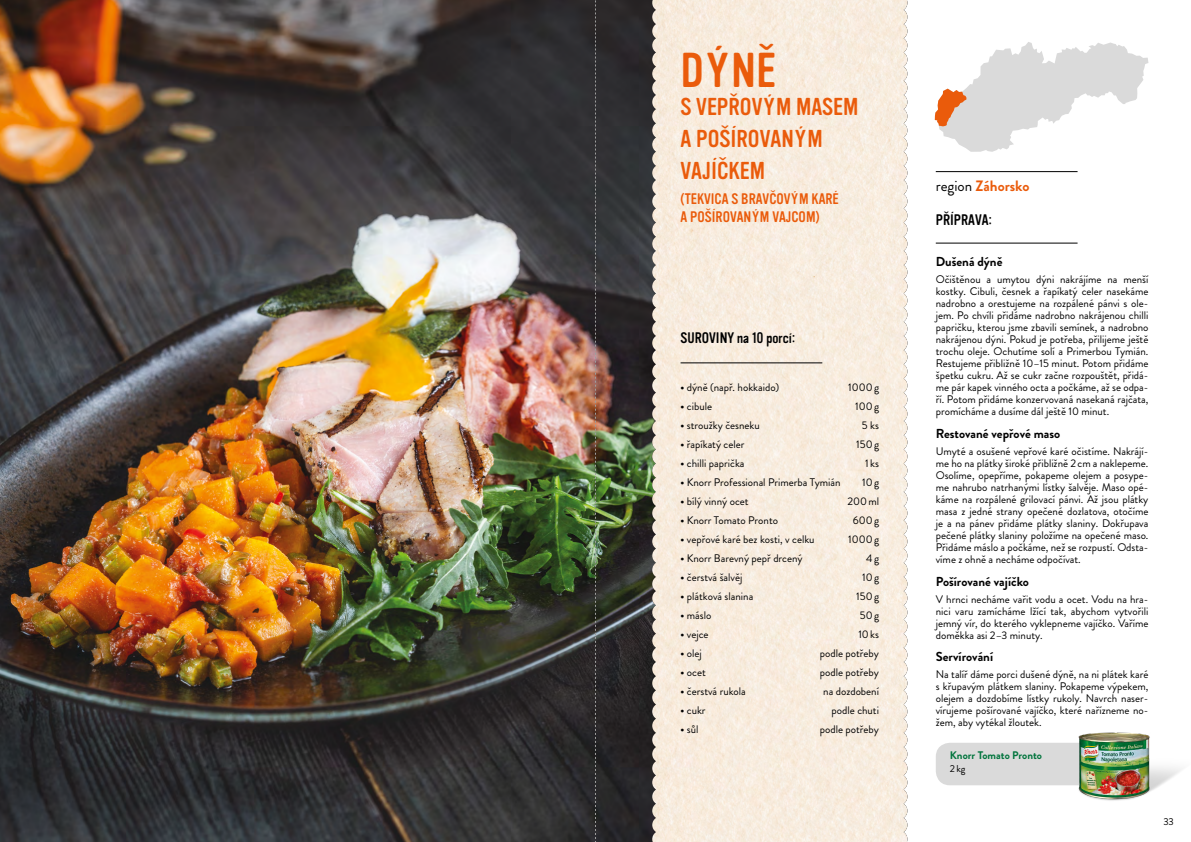
<style>
.page{position:relative;width:1191px;height:842px;background:#fff}
.page>*{position:absolute;margin:0;border:0;box-sizing:border-box;transform-origin:0 0}
.t1{font:48px "Flavour Cyr CEA";color:#ea5b0b}
.t2{font:24px/32.4px "Flavour Cyr CEA";color:#ea5b0b}
.t3{font:15px/18px "Flavour Cyr CEA";color:#ea5b0b}
.t4{font:15px "Flavour Cyr CEA";color:#000}
.t5{font:700 15px "Brandon Grotesque";color:#ea5b0b}
.t6{font:700 13px "Brandon Grotesque";color:#000}
.t7{font:11px/12px "Brandon Grotesque";color:#000;text-align:justify}
.t8{font:700 11px "Brandon Grotesque";color:#00743c}
.t9{font:10px "Brandon Grotesque";color:#000}
.s1{font-family:"Arial"}
.s2{font-weight:400;color:#000}
</style>
<div class="page">
<img style="left:0;top:0;width:652px;height:842px">
<svg style="left:652px;top:0;width:255px;height:842px;background:#f7ebde"></svg>
<img style="left:652px;top:0;width:4px;height:704px">
<hr style="left:680px;top:362px;width:142px;height:1px;background:#000">
<hr style="left:935px;top:243px;width:142px;height:1px;background:#000">
<div style="left:936px;top:743px;width:138px;height:42px;background:#dadada"></div>
<svg style="left:934px;top:42px;width:214px;height:110px"></svg>
<hr style="left:935px;top:171px;width:142px;height:1px;background:#000">
<img style="left:1074px;top:732px;width:107px;height:69px">
<svg style="left:595px;top:0;width:1px;height:842px"></svg>
<h1 class="t1" style="left:680px;top:44px;width:97px">DÝNĚ</h1>
<h2 class="t2" style="left:680px;top:91px;width:177px">S VEPŘOVÝM MASEM<br>A POŠÍROVANÝM<br>VAJÍČKEM</h2>
<h3 class="t3" style="left:680px;top:191px;width:160px">(TEKVICA S BRAVČOVÝM KARÉ<br>A POŠÍROVANÝM VAJCOM)</h3>
<h3 class="t4" style="left:680px;top:329px;width:116px">SUROVINY NA 10 PORCÍ:</h3>
<p class="t7" style="left:680px;top:381px;width:100px"><span class="s1">•</span> dýně (např. hokkaido)</p>
<p class="t7" style="left:848px;top:381px;width:32px">1000g</p>
<p class="t7" style="left:680px;top:400px;width:33px"><span class="s1">•</span> cibule</p>
<p class="t7" style="left:855px;top:400px;width:25px">100g</p>
<p class="t7" style="left:680px;top:419px;width:81px"><span class="s1">•</span> stroužky česneku</p>
<p class="t7" style="left:862px;top:419px;width:19px">5 ks</p>
<p class="t7" style="left:680px;top:438px;width:65px"><span class="s1">•</span> řapíkatý celer</p>
<p class="t7" style="left:856px;top:438px;width:24px">150g</p>
<p class="t7" style="left:680px;top:457px;width:65px"><span class="s1">•</span> chilli paprička</p>
<p class="t7" style="left:865px;top:457px;width:15px">1ks</p>
<p class="t7" style="left:680px;top:476px;width:161px"><span class="s1">•</span> Knorr Professional Primerba Tymián</p>
<p class="t7" style="left:862px;top:476px;width:18px">10g</p>
<p class="t7" style="left:680px;top:495px;width:70px"><span class="s1">•</span> bílý vinný ocet</p>
<p class="t7" style="left:847px;top:495px;width:33px">200ml</p>
<p class="t7" style="left:680px;top:514px;width:99px"><span class="s1">•</span> Knorr Tomato Pronto</p>
<p class="t7" style="left:852px;top:514px;width:28px">600g</p>
<p class="t7" style="left:680px;top:533px;width:135px"><span class="s1">•</span> vepřové karé bez kosti, v celku</p>
<p class="t7" style="left:848px;top:533px;width:32px">1000g</p>
<p class="t7" style="left:680px;top:552px;width:124px"><span class="s1">•</span> Knorr Barevný pepř drcený</p>
<p class="t7" style="left:866px;top:552px;width:14px">4g</p>
<p class="t7" style="left:680px;top:571px;width:63px"><span class="s1">•</span> čerstvá šalvěj</p>
<p class="t7" style="left:862px;top:571px;width:18px">10g</p>
<p class="t7" style="left:680px;top:590px;width:74px"><span class="s1">•</span> plátková slanina</p>
<p class="t7" style="left:856px;top:590px;width:24px">150g</p>
<p class="t7" style="left:680px;top:609px;width:32px"><span class="s1">•</span> máslo</p>
<p class="t7" style="left:860px;top:609px;width:21px">50g</p>
<p class="t7" style="left:680px;top:628px;width:30px"><span class="s1">•</span> vejce</p>
<p class="t7" style="left:858px;top:628px;width:22px">10ks</p>
<p class="t7" style="left:680px;top:647px;width:23px"><span class="s1">•</span> olej</p>
<p class="t7" style="left:820px;top:647px;width:61px">podle potřeby</p>
<p class="t7" style="left:680px;top:666px;width:27px"><span class="s1">•</span> ocet</p>
<p class="t7" style="left:820px;top:666px;width:61px">podle potřeby</p>
<p class="t7" style="left:680px;top:685px;width:67px"><span class="s1">•</span> čerstvá rukola</p>
<p class="t7" style="left:823px;top:685px;width:57px">na dozdobení</p>
<p class="t7" style="left:680px;top:704px;width:27px"><span class="s1">•</span> cukr</p>
<p class="t7" style="left:831px;top:704px;width:49px">podle chuti</p>
<p class="t7" style="left:680px;top:723px;width:19px"><span class="s1">•</span> sůl</p>
<p class="t7" style="left:820px;top:723px;width:61px">podle potřeby</p>
<h3 class="t5" style="left:935px;top:175px;width:95px"><span class="s2">region</span> Záhorsko</h3>
<h3 class="t4" style="left:935px;top:211px;width:58px">PŘÍPRAVA:</h3>
<p class="t6" style="left:935px;top:252px;width:68px">Dušená dýně</p>
<p class="t7" style="left:935px;top:273px;width:214px">Očištěnou a umytou dýni nakrájíme na menší kostky. Cibuli, česnek a řapíkatý celer nasekáme nadrobno a orestujeme na rozpálené pánvi s ole&shy;jem. Po chvíli přidáme nadrobno nakrájenou chilli papričku, kterou jsme zbavili semínek, a nadrobno nakrájenou dýni. Pokud je potřeba, přilijeme ještě trochu oleje. Ochutíme solí a Primerbou Tymián.<br>Restujeme přibližně 10–15 minut. Potom přidáme špetku cukru. Až se cukr začne rozpouštět, přidá&shy;me pár kapek vinného octa a počkáme, až se odpa&shy;ří. Potom přidáme konzervovaná nasekaná rajčata, promícháme a dusíme dál ještě 10 minut.</p>
<p class="t6" style="left:935px;top:424px;width:126px">Restované vepřové maso</p>
<p class="t7" style="left:935px;top:445px;width:214px">Umyté a osušené vepřové karé očistíme. Nakrájí&shy;me ho na plátky široké přibližně 2cm a naklepeme.<br>Osolíme, opepříme, pokapeme olejem a posype&shy;me nahrubo natrhanými lístky šalvěje. Maso opé&shy;káme na rozpálené grilovací pánvi. Až jsou plátky masa z jedné strany opečené dozlatova, otočíme je a na pánev přidáme plátky slaniny. Dokřupava pečené plátky slaniny položíme na opečené maso.<br>Přidáme máslo a počkáme, než se rozpustí. Odsta&shy;víme z ohně a necháme odpočívat.</p>
<p class="t6" style="left:935px;top:572px;width:95px">Pošírované vajíčko</p>
<p class="t7" style="left:935px;top:593px;width:214px">V hrnci necháme vařit vodu a ocet. Vodu na hra&shy;nici varu zamícháme lžící tak, abychom vytvořili jemný vír, do kterého vyklepneme vajíčko. Vaříme doměkka asi 2–3 minuty.</p>
<p class="t6" style="left:935px;top:647px;width:59px">Servírování</p>
<p class="t7" style="left:935px;top:668px;width:214px">Na talíř dáme porci dušené dýně, na ni plátek karé s křupavým plátkem slaniny. Pokapeme výpekem, olejem a dozdobíme lístky rukoly. Navrch naser&shy;vírujeme pošírované vajíčko, které nařízneme no&shy;žem, aby vytékal žloutek.</p>
<p class="t8" style="left:950px;top:747px;width:93px">Knorr Tomato Pronto</p>
<p class="t9" style="left:950px;top:762px;width:17px">2kg</p>
<p class="t9" style="left:1163px;top:815px;width:12px">33</p>
</div>
